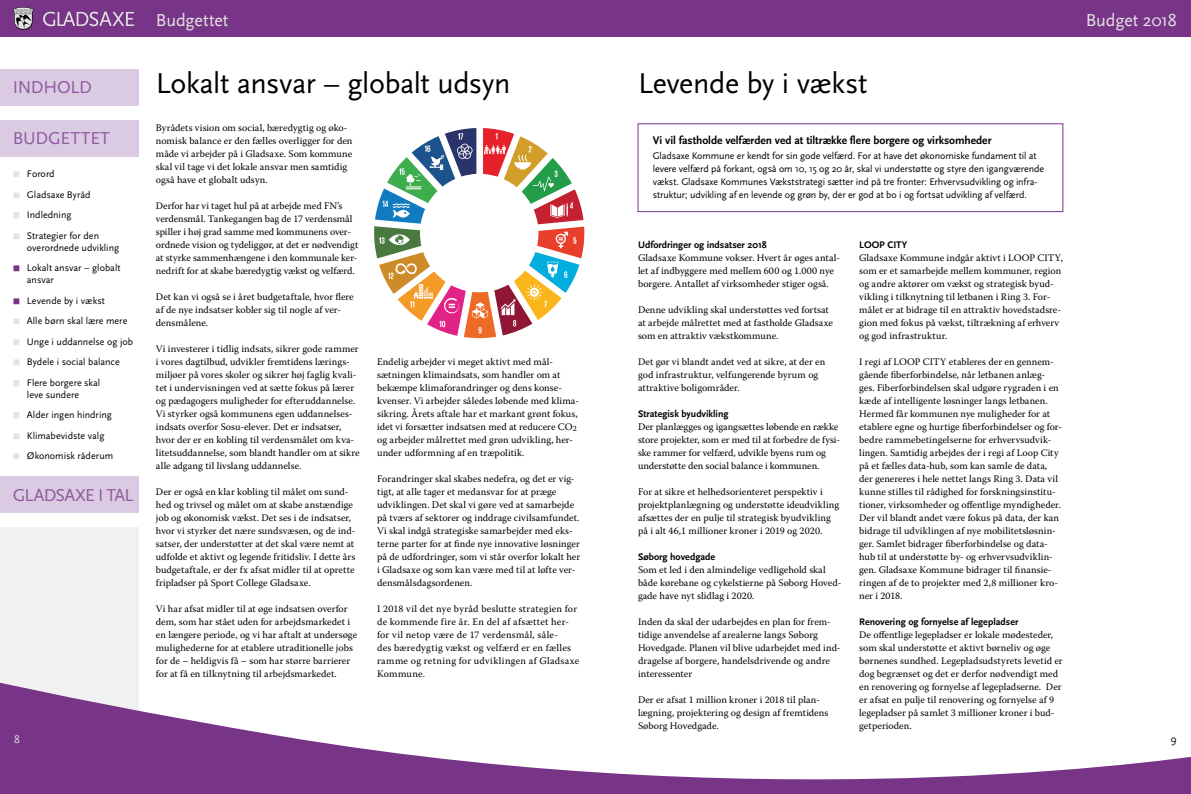
<style>
.page{position:relative;width:1191px;height:794px;background:#fff}
.page>*{position:absolute;margin:0;border:0;box-sizing:border-box;transform-origin:0 0}
.Overskrift{font:30px "Scala Sans";letter-spacing:-.01em;color:#000}
.t1{font:18px "Scala Sans";letter-spacing:-.01em;color:#e3e3e3}
.t2{font:18px "Scala Sans";letter-spacing:-.015em;color:#905a9d}
.t3{font:18px "Scala Sans";letter-spacing:-.04em;color:#905a9d}
.Kasse_rubrik{font:700 11.5px "Scala Sans";letter-spacing:-.005em;color:#000}
.t4{font:11.5px "Scala Sans";color:#e3e3e3}
.t5{font:11.5px "Scala Sans";color:#000}
.Brødtekst{font:10px/13px "Warnock Pro";letter-spacing:.005em;color:#000}
.Kassetekst{font:10px/13px "Scala Sans";letter-spacing:-.01em;color:#000}
.Menu_tekst_niv__1{font:10px/12px "Scala Sans";color:#000}
.Mellemrubrik{font:700 10px "Scala Sans";color:#000}
.s1{color:#e3e3e3}
.s2{color:#783487}
</style>
<div class="page">
<div style="left:0;top:527px;width:139px;height:267px;background:#f1f1f1"></div>
<div style="left:0;top:0;width:1191px;height:37px;background:#783487"></div>
<svg style="left:0;top:682px;width:1191px;height:112px"></svg>
<svg style="left:13px;top:7px;width:21px;height:23px"></svg>
<svg style="left:43px;top:12px;width:91px;height:14px"></svg>
<div style="left:0;top:69px;width:139px;height:37px;background:#dacbe3"></div>
<div style="left:0;top:120px;width:139px;height:37px;background:#dacbe3"></div>
<div style="left:0;top:476px;width:139px;height:37px;background:#dacbe3"></div>
<div style="left:637px;top:123px;width:426px;height:89px;border:1px solid #783487"></div>
<svg style="left:374px;top:128px;width:210px;height:210px"></svg>
<h2 class="t2" style="left:13px;top:78px;width:81px">INDHOLD</h2>
<h2 class="t2" style="left:13px;top:129px;width:99px">BUDGETTET</h2>
<p class="Menu_tekst_niv__1" style="left:13px;top:168px;width:43px"><span class="s1">■</span> Forord</p>
<p class="Menu_tekst_niv__1" style="left:13px;top:189px;width:79px"><span class="s1">■</span> Gladsaxe Byråd</p>
<p class="Menu_tekst_niv__1" style="left:13px;top:209px;width:60px"><span class="s1">■</span> Indledning</p>
<p class="Menu_tekst_niv__1" style="left:27px;top:230px;width:94px;text-indent:-14px"><span class="s1">■</span> Strategier for den overordnede udvikling</p>
<p class="Menu_tekst_niv__1" style="left:27px;top:262px;width:95px;text-indent:-14px"><span class="s2">■</span> Lokalt ansvar – globalt ansvar</p>
<p class="Menu_tekst_niv__1" style="left:13px;top:295px;width:94px"><span class="s2">■</span> Levende by i vækst</p>
<p class="Menu_tekst_niv__1" style="left:13px;top:315px;width:116px"><span class="s1">■</span> Alle børn skal lære mere</p>
<p class="Menu_tekst_niv__1" style="left:13px;top:336px;width:122px"><span class="s1">■</span> Unge i uddannelse og job</p>
<p class="Menu_tekst_niv__1" style="left:13px;top:356px;width:108px"><span class="s1">■</span> Bydele i social balance</p>
<p class="Menu_tekst_niv__1" style="left:27px;top:377px;width:75px;text-indent:-14px"><span class="s1">■</span> Flere borgere skal leve sundere</p>
<p class="Menu_tekst_niv__1" style="left:13px;top:409px;width:101px"><span class="s1">■</span> Alder ingen hindring</p>
<p class="Menu_tekst_niv__1" style="left:13px;top:430px;width:93px"><span class="s1">■</span> Klimabevidste valg</p>
<p class="Menu_tekst_niv__1" style="left:13px;top:450px;width:102px"><span class="s1">■</span> Økonomisk råderum</p>
<h2 class="t3" style="left:13px;top:485px;width:122px">GLADSAXE I TAL</h2>
<h2 class="t1" style="left:156px;top:10px;width:74px">Budgettet</h2>
<h2 class="t1" style="left:1085px;top:10px;width:93px">Budget 2018</h2>
<p class="Overskrift" style="left:156px;top:67px;width:356px">Lokalt ansvar – globalt udsyn</p>
<p class="Brødtekst" style="left:156px;top:121px;width:198px">Byrådets vision om social, bæredygtig og øko&shy;nomisk balance er den fælles overligger for den måde vi arbejder på i Gladsaxe. Som kommune skal vil tage vi det lokale ansvar men samtidig også have et globalt udsyn.</p>
<p class="Brødtekst" style="left:156px;top:199px;width:204px">Derfor har vi taget hul på at arbejde med FN’s verdensmål. Tankegangen bag de 17 verdensmål spiller i høj grad samme med kommunens over&shy;ordnede vision og tydeliggør, at det er nødvendigt at styrke sammenhængene i den kommunale ker&shy;nedrift for at skabe bæredygtig vækst og velfærd.</p>
<p class="Brødtekst" style="left:156px;top:290px;width:199px">Det kan vi også se i året budgetaftale, hvor flere af de nye indsatser kobler sig til nogle af ver&shy;densmålene.</p>
<p class="Brødtekst" style="left:156px;top:342px;width:205px">Vi investerer i tidlig indsats, sikrer gode rammer i vores dagtilbud, udvikler fremtidens lærings&shy;miljøer på vores skoler og sikrer høj faglig kvali&shy;tet i undervisningen ved at sætte fokus på lærer og pædagogers muligheder for efteruddannelse.<br>Vi styrker også kommunens egen uddannelses&shy;indsats overfor Sosu-elever. Det er indsatser, hvor der er en kobling til verdensmålet om kva&shy;litetsuddannelse, som blandt handler om at sikre alle adgang til livslang uddannelse.</p>
<p class="Brødtekst" style="left:156px;top:485px;width:201px">Der er også en klar kobling til målet om sund&shy;hed og trivsel og målet om at skabe anstændige job og økonomisk vækst. Det ses i de indsatser, hvor vi styrker det nære sundsvæsen, og de ind&shy;satser, der understøtter at det skal være nemt at udfolde et aktivt og legende fritidsliv. I dette års budgetaftale, er der fx afsat midler til at oprette fripladser på Sport College Gladsaxe.</p>
<p class="Brødtekst" style="left:156px;top:602px;width:203px">Vi har afsat midler til at øge indsatsen overfor dem, som har stået uden for arbejdsmarkedet i en længere periode, og vi har aftalt at undersøge mulighederne for at etablere utraditionelle jobs for de – heldigvis få – som har større barrierer for at få en tilknytning til arbejdsmarkedet.</p>
<p class="Brødtekst" style="left:377px;top:355px;width:203px">Endelig arbejder vi meget aktivt med mål&shy;sætningen klimaindsats, som handler om at bekæmpe klimaforandringer og dens konse&shy;kvenser. Vi arbejder således løbende med klima&shy;sikring. Årets aftale har et markant grønt fokus, idet vi forsætter indsatsen med at reducere CO<sub>2 </sub>og arbejder målrettet med grøn udvikling, her&shy;under udformning af en træpolitik.</p>
<p class="Brødtekst" style="left:377px;top:472px;width:205px">Forandringer skal skabes nedefra, og det er vig&shy;tigt, at alle tager et medansvar for at præge udviklingen. Det skal vi gøre ved at samarbejde på tværs af sektorer og inddrage civilsamfundet.<br>Vi skal indgå strategiske samarbejder med eks&shy;terne parter for at finde nye innovative løsninger på de udfordringer, som vi står overfor lokalt her i Gladsaxe og som kan være med til at løfte ver&shy;densmålsdagsordenen.</p>
<p class="Brødtekst" style="left:377px;top:602px;width:204px">I 2018 vil det nye byråd beslutte strategien for de kommende fire år. En del af afsættet her&shy;for vil netop være de 17 verdensmål, såle-<br>des bæredygtig vækst og velfærd er en fælles ramme og retning for udviklingen af Gladsaxe Kommune.</p>
<p class="Overskrift" style="left:638px;top:67px;width:231px">Levende by i vækst</p>
<p class="Kasse_rubrik" style="left:652px;top:134px;width:340px">Vi vil fastholde velfærden ved at tiltrække flere borgere og virksomheder</p>
<p class="Kassetekst" style="left:652px;top:149px;width:393px">Gladsaxe Kommune er kendt for sin gode velfærd. For at have det økonomiske fundament til at levere velfærd på forkant, også om 10, 15 og 20 år, skal vi understøtte og styre den igangværende vækst. Gladsaxe Kommunes Vækststrategi sætter ind på tre fronter: Erhvervsudvikling og infra&shy;struktur; udvikling af en levende og grøn by, der er god at bo i og fortsat udvikling af velfærd.</p>
<p class="Mellemrubrik" style="left:638px;top:239px;width:130px">Udfordringer og indsatser 2018</p>
<p class="Brødtekst" style="left:638px;top:251px;width:203px">Gladsaxe Kommune vokser. Hvert år øges antal&shy;let af indbyggere med mellem 600 og 1.000 nye borgere. Antallet af virksomheder stiger også.</p>
<p class="Brødtekst" style="left:638px;top:303px;width:197px">Denne udvikling skal understøttes ved fortsat at arbejde målrettet med at fastholde Gladsaxe som en attraktiv vækstkommune.</p>
<p class="Brødtekst" style="left:638px;top:355px;width:189px">Det gør vi blandt andet ved at sikre, at der en god infrastruktur, velfungerende byrum og attraktive boligområder.</p>
<p class="Mellemrubrik" style="left:638px;top:408px;width:92px">Strategisk byudvikling</p>
<p class="Brødtekst" style="left:638px;top:420px;width:203px">Der planlægges og igangsættes løbende en række store projekter, som er med til at forbedre de fysi&shy;ske rammer for velfærd, udvikle byens rum og understøtte den social balance i kommunen.</p>
<p class="Brødtekst" style="left:638px;top:485px;width:203px">For at sikre et helhedsorienteret perspektiv i projektplanlægning og understøtte ideudvikling afsættes der en pulje til strategisk byudvikling på i alt 46,1 millioner kroner i 2019 og 2020.</p>
<p class="Mellemrubrik" style="left:638px;top:551px;width:79px">Søborg hovedgade</p>
<p class="Brødtekst" style="left:638px;top:563px;width:205px">Som et led i den almindelige vedligehold skal både kørebane og cykelstierne på Søborg Hoved&shy;gade have nyt slidlag i 2020.</p>
<p class="Brødtekst" style="left:638px;top:615px;width:204px">Inden da skal der udarbejdes en plan for frem&shy;tidige anvendelse af arealerne langs Søborg Hovedgade. Planen vil blive udarbejdet med ind&shy;dragelse af borgere, handelsdrivende og andre interessenter</p>
<p class="Brødtekst" style="left:638px;top:693px;width:192px">Der er afsat 1 million kroner i 2018 til plan&shy;lægning, projektering og design af fremtidens<br>Søborg Hovedgade.</p>
<p class="Mellemrubrik" style="left:859px;top:239px;width:50px">LOOP CITY</p>
<p class="Brødtekst" style="left:859px;top:251px;width:205px">Gladsaxe Kommune indgår aktivt i LOOP CITY, som er et samarbejde mellem kommuner, region og andre aktører om vækst og strategisk byud&shy;vikling i tilknytning til letbanen i Ring 3. For&shy;målet er at bidrage til en attraktiv hovedstadsre&shy;gion med fokus på vækst, tiltrækning af erhverv og god infrastruktur.</p>
<p class="Brødtekst" style="left:859px;top:355px;width:204px">I regi af LOOP CITY etableres der en gennem&shy;gående fiberforbindelse, når letbanen anlæg&shy;ges. Fiberforbindelsen skal udgøre rygraden i en kæde af intelligente løsninger langs letbanen.<br>Hermed får kommunen nye muligheder for at etablere egne og hurtige fiberforbindelser og for&shy;bedre rammebetingelserne for erhvervsudvik&shy;lingen. Samtidig arbejdes der i regi af Loop City på et fælles data-hub, som kan samle de data, der genereres i hele nettet langs Ring 3. Data vil kunne stilles til rådighed for forskningsinstitu&shy;tioner, virksomheder og offentlige myndigheder.<br>Der vil blandt andet være fokus på data, der kan bidrage til udviklingen af nye mobilitetsløsnin&shy;ger. Samlet bidrager fiberforbindelse og data&shy;hub til at understøtte by- og erhvervsudviklin&shy;gen. Gladsaxe Kommune bidrager til finansie&shy;ringen af de to projekter med 2,8 millioner kro&shy;ner i 2018.</p>
<p class="Mellemrubrik" style="left:859px;top:616px;width:161px">Renovering og fornyelse af legepladser</p>
<p class="Brødtekst" style="left:859px;top:628px;width:205px">De offentlige legepladser er lokale mødesteder, som skal understøtte et aktivt børneliv og øge børnenes sundhed. Legepladsudstyrets levetid er dog begrænset og det er derfor nødvendigt med en renovering og fornyelse af legepladserne. Der er afsat en pulje til renovering og fornyelse af 9 legepladser på samlet 3 millioner kroner i bud&shy;getperioden.</p>
<p class="t4" style="left:14px;top:733px;width:7px">8</p>
<p class="t5" style="left:1170px;top:733px;width:8px">9</p>
</div>
